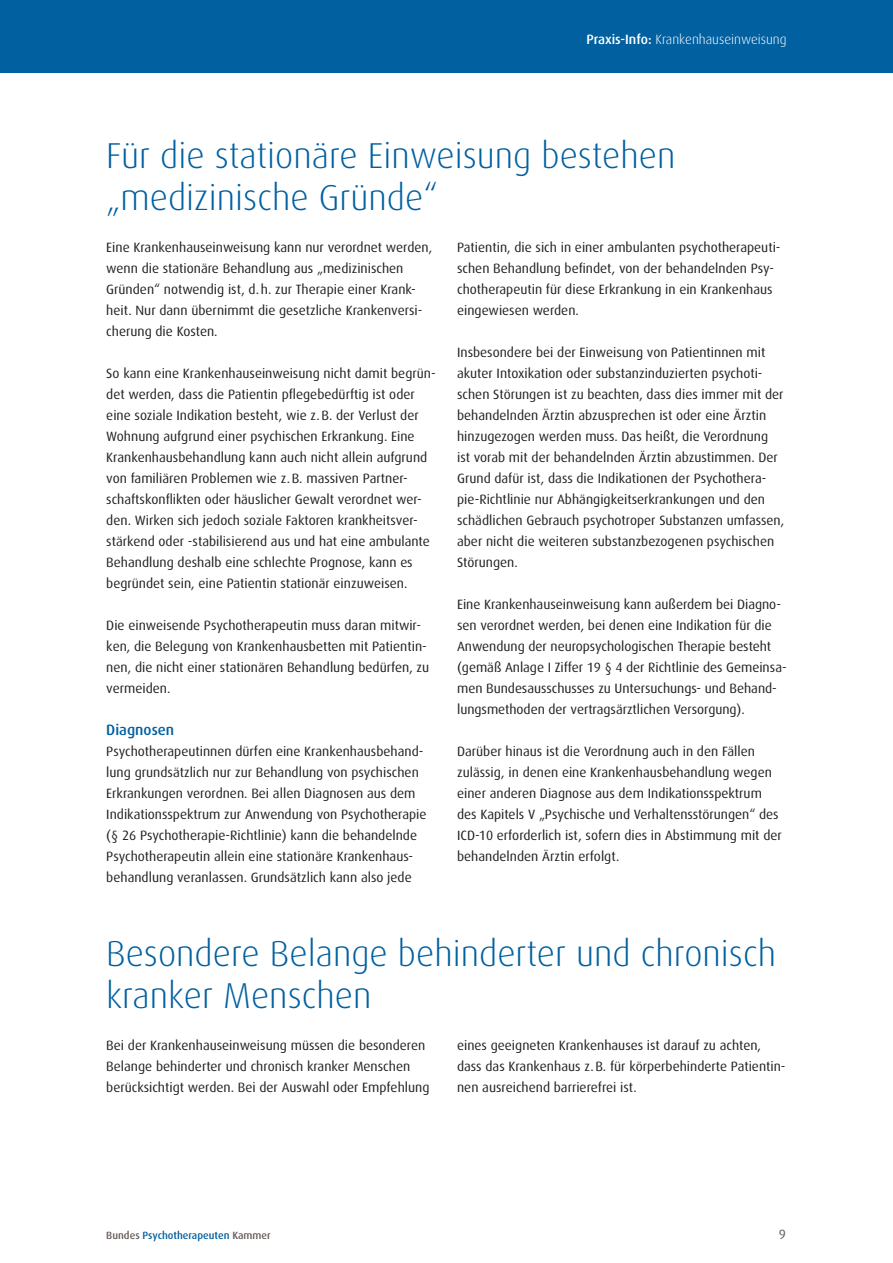
<style>
.page{position:relative;width:893px;height:1263px;background:#fff}
.page>*{position:absolute;margin:0;border:0;box-sizing:border-box;transform-origin:0 0}
.H1_headline{font:300 36px/42px "Dax";color:#0060a0}
.H2_subline{font:500 15px "Dax";color:#0060a0}
.fliesstext{font:13.5px/21px "Dax";color:#231f20}
.t1{font:300 13.5px "Dax";color:#fff}
.t2{font:13.5px "Dax";color:#655c57}
.t3{font:500 10.5px "Dax";color:#0060a0}
.s1{font-weight:500}
.s2{color:#655c57}
</style>
<div class="page">
<div style="left:0;top:0;width:893px;height:72px;background:#0060a0"></div>
<p class="t1" style="left:586px;top:32px;width:202px"><span class="s1">Praxis-Info:</span> Krankenhauseinweisung</p>
<h1 class="H1_headline" style="left:106px;top:135px;width:571px">Für die stationäre Einweisung bestehen „medizinische Gründe“</h1>
<p class="fliesstext" style="left:106px;top:237px;width:327px">Eine Krankenhauseinweisung kann nur verordnet werden, wenn die stationäre Behandlung aus „medizinischen Gründen“ notwendig ist, d.h. zur Therapie einer Krank&shy;heit. Nur dann übernimmt die gesetzliche Krankenversi&shy;cherung die Kosten.</p>
<p class="fliesstext" style="left:106px;top:363px;width:331px">So kann eine Krankenhauseinweisung nicht damit begrün&shy;det werden, dass die Patientin pflegebedürftig ist oder eine soziale Indikation besteht, wie z.B. der Verlust der Wohnung aufgrund einer psychischen Erkrankung. Eine Krankenhausbehandlung kann auch nicht allein aufgrund von familiären Problemen wie z.B. massiven Partner&shy;schaftskonflikten oder häuslicher Gewalt verordnet wer&shy;den. Wirken sich jedoch soziale Faktoren krankheitsver&shy;stärkend oder -stabilisierend aus und hat eine ambulante Behandlung deshalb eine schlechte Prognose, kann es begründet sein, eine Patientin stationär einzuweisen.</p>
<p class="fliesstext" style="left:106px;top:615px;width:325px">Die einweisende Psychotherapeutin muss daran mitwir&shy;ken, die Belegung von Krankenhausbetten mit Patientin&shy;nen, die nicht einer stationären Behandlung bedürfen, zu vermeiden.</p>
<h2 class="H2_subline" style="left:106px;top:721px;width:69px">Diagnosen</h2>
<p class="fliesstext" style="left:106px;top:741px;width:322px">Psychotherapeutinnen dürfen eine Krankenhausbehand&shy;lung grundsätzlich nur zur Behandlung von psychischen Erkrankungen verordnen. Bei allen Diagnosen aus dem Indikationsspektrum zur Anwendung von Psychotherapie (§ 26 Psychotherapie-Richtlinie) kann die behandelnde Psychotherapeutin allein eine stationäre Krankenhaus&shy;behandlung veranlassen. Grundsätzlich kann also jede</p>
<p class="fliesstext" style="left:457px;top:237px;width:325px">Patientin, die sich in einer ambulanten psychotherapeuti&shy;schen Behandlung befindet, von der behandelnden Psy&shy;chotherapeutin für diese Erkrankung in ein Krankenhaus eingewiesen werden.</p>
<p class="fliesstext" style="left:457px;top:342px;width:329px">Insbesondere bei der Einweisung von Patientinnen mit akuter Intoxikation oder substanzinduzierten psychoti&shy;schen Störungen ist zu beachten, dass dies immer mit der behandelnden Ärztin abzusprechen ist oder eine Ärztin hinzugezogen werden muss. Das heißt, die Verordnung ist vorab mit der behandelnden Ärztin abzustimmen. Der Grund dafür ist, dass die Indikationen der Psychothera&shy;pie-Richtlinie nur Abhängigkeitserkrankungen und den schädlichen Gebrauch psychotroper Substanzen umfassen, aber nicht die weiteren substanzbezogenen psychischen Störungen.</p>
<p class="fliesstext" style="left:457px;top:594px;width:331px">Eine Krankenhauseinweisung kann außerdem bei Diagno&shy;sen verordnet werden, bei denen eine Indikation für die Anwendung der neuropsychologischen Therapie besteht (gemäß Anlage I Ziffer 19 § 4 der Richtlinie des Gemeinsa&shy;men Bundesausschusses zu Untersuchungs- und Behand&shy;lungsmethoden der vertragsärztlichen Versorgung).</p>
<p class="fliesstext" style="left:457px;top:741px;width:326px">Darüber hinaus ist die Verordnung auch in den Fällen zulässig, in denen eine Krankenhausbehandlung wegen einer anderen Diagnose aus dem Indikationsspektrum des Kapitels V „Psychische und Verhaltensstörungen“ des ICD-10 erforderlich ist, sofern dies in Abstimmung mit der behandelnden Ärztin erfolgt.</p>
<h1 class="H1_headline" style="left:106px;top:933px;width:671px">Besondere Belange behinderter und chronisch kranker Menschen</h1>
<p class="fliesstext" style="left:106px;top:1035px;width:325px">Bei der Krankenhauseinweisung müssen die besonderen<br>Belange behinderter und chronisch kranker Menschen berücksichtigt werden. Bei der Auswahl oder Empfehlung</p>
<p class="fliesstext" style="left:457px;top:1035px;width:330px">eines geeigneten Krankenhauses ist darauf zu achten, dass das Krankenhaus z.B. für körperbehinderte Patientin&shy;nen ausreichend barrierefrei ist.</p>
<p class="t3" style="left:106px;top:1229px;width:166px"><span class="s2">Bundes</span> Psychotherapeuten <span class="s2">Kammer</span></p>
<p class="t2" style="left:779px;top:1227px;width:9px">9</p>
</div>
